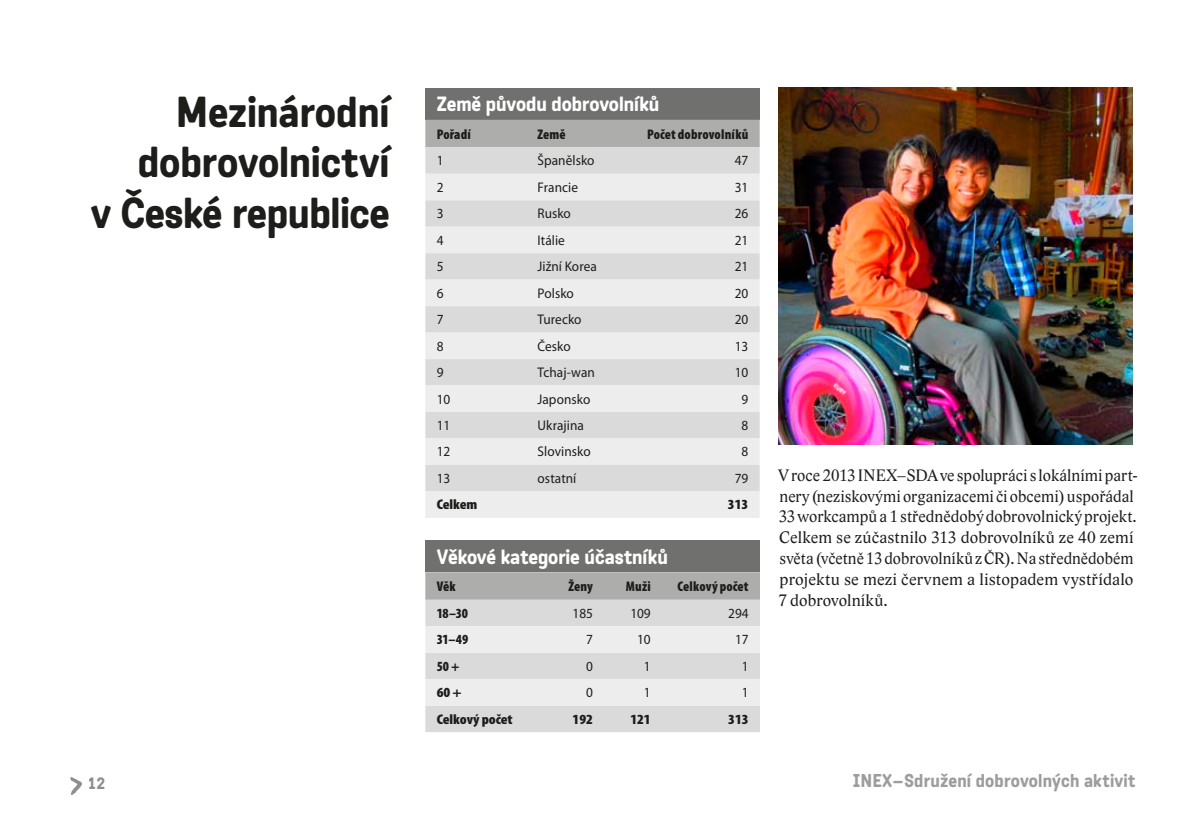
<style>
.page{position:relative;width:1191px;height:840px;background:#fff}
.page>*{position:absolute;margin:0;border:0;box-sizing:border-box;transform-origin:0 0}
.t1{font:500 42px/50.4px "Katarine Std";letter-spacing:-.01em;color:#1d1d1b;text-align:right}
.t2{font:500 20px "Katarine Std";letter-spacing:-.005em;color:#fff}
.t3{font:500 18px "Katarine Std";letter-spacing:.01em;color:#9d9d9d}
.t4{font:17px/20.8px "Lido ST";letter-spacing:.01em;color:#1d1d1b}
.t5{font:500 16px "Katarine Std";color:#1d1d1b}
.t6{font:14px "Myriad Pro";letter-spacing:.005em;color:#1d1d1b;scale:.95 1}
.t7{font:900 condensed 14px "Myriad Pro";color:#1d1d1b}
.t8{font:900 condensed 14px "Myriad Pro";color:#1d1d1b;scale:1.1 1}
</style>
<div class="page">
<img style="left:70px;top:777px;width:12px;height:18px">
<div style="left:425px;top:88px;width:334px;height:32px;background:#70706f"></div>
<div style="left:425px;top:120px;width:334px;height:27px;background:#adadac"></div>
<div style="left:425px;top:147px;width:334px;height:27px;background:#dadada"></div>
<svg style="left:425px;top:174px;width:334px;height:343px;background:#e4e4e4"></svg>
<div style="left:425px;top:540px;width:335px;height:32px;background:#70706f"></div>
<div style="left:425px;top:572px;width:335px;height:27px;background:#adadac"></div>
<div style="left:425px;top:599px;width:335px;height:132px;background:#dadada"></div>
<svg style="left:425px;top:626px;width:335px;height:79px;background:#e6e6e6"></svg>
<img style="left:779px;top:88px;width:353px;height:356px">
<p class="t1" style="left:91px;top:85px;width:300px">Mezinárodní dobrovolnictví<br>v České republice</p>
<p class="t2" style="left:437px;top:90px;width:224px">Země původu dobrovolníků</p>
<p class="t7" style="left:437px;top:126px;width:36px">Pořadí</p>
<p class="t7" style="left:537px;top:126px;width:30px">Země</p>
<p class="t7" style="left:647px;top:126px;width:103px">Počet dobrovolníků</p>
<p class="t6" style="left:437px;top:152px;width:9px">1</p>
<p class="t6" style="left:537px;top:152px;width:62px">Španělsko</p>
<p class="t6" style="left:734px;top:152px;width:16px">47</p>
<p class="t6" style="left:437px;top:178px;width:9px">2</p>
<p class="t6" style="left:537px;top:178px;width:44px">Francie</p>
<p class="t6" style="left:734px;top:178px;width:16px">31</p>
<p class="t6" style="left:437px;top:205px;width:9px">3</p>
<p class="t6" style="left:537px;top:205px;width:37px">Rusko</p>
<p class="t6" style="left:734px;top:205px;width:16px">26</p>
<p class="t6" style="left:437px;top:231px;width:9px">4</p>
<p class="t6" style="left:537px;top:231px;width:30px">Itálie</p>
<p class="t6" style="left:734px;top:231px;width:16px">21</p>
<p class="t6" style="left:437px;top:258px;width:9px">5</p>
<p class="t6" style="left:537px;top:258px;width:64px">Jižní Korea</p>
<p class="t6" style="left:734px;top:258px;width:16px">21</p>
<p class="t6" style="left:437px;top:284px;width:9px">6</p>
<p class="t6" style="left:537px;top:284px;width:40px">Polsko</p>
<p class="t6" style="left:734px;top:284px;width:16px">20</p>
<p class="t6" style="left:437px;top:310px;width:9px">7</p>
<p class="t6" style="left:537px;top:310px;width:48px">Turecko</p>
<p class="t6" style="left:734px;top:310px;width:16px">20</p>
<p class="t6" style="left:437px;top:337px;width:9px">8</p>
<p class="t6" style="left:537px;top:337px;width:36px">Česko</p>
<p class="t6" style="left:734px;top:337px;width:16px">13</p>
<p class="t6" style="left:437px;top:363px;width:9px">9</p>
<p class="t6" style="left:537px;top:363px;width:62px">Tchaj-wan</p>
<p class="t6" style="left:734px;top:363px;width:16px">10</p>
<p class="t6" style="left:437px;top:390px;width:16px">10</p>
<p class="t6" style="left:537px;top:390px;width:57px">Japonsko</p>
<p class="t6" style="left:741px;top:390px;width:9px">9</p>
<p class="t6" style="left:437px;top:416px;width:16px">11</p>
<p class="t6" style="left:537px;top:416px;width:50px">Ukrajina</p>
<p class="t6" style="left:741px;top:416px;width:9px">8</p>
<p class="t6" style="left:437px;top:443px;width:16px">12</p>
<p class="t6" style="left:537px;top:443px;width:57px">Slovinsko</p>
<p class="t6" style="left:741px;top:443px;width:9px">8</p>
<p class="t6" style="left:437px;top:469px;width:16px">13</p>
<p class="t6" style="left:537px;top:469px;width:42px">ostatní</p>
<p class="t6" style="left:734px;top:469px;width:16px">79</p>
<p class="t8" style="left:437px;top:496px;width:39px">Celkem</p>
<p class="t8" style="left:728px;top:496px;width:20px">313</p>
<p class="t2" style="left:437px;top:542px;width:233px">Věkové kategorie účastníků</p>
<p class="t7" style="left:437px;top:578px;width:20px">Věk</p>
<p class="t7" style="left:568px;top:578px;width:26px">Ženy</p>
<p class="t7" style="left:626px;top:578px;width:26px">Muži</p>
<p class="t7" style="left:677px;top:578px;width:73px">Celkový počet</p>
<p class="t7" style="left:437px;top:605px;width:33px">18–30</p>
<p class="t6" style="left:572px;top:604px;width:23px">185</p>
<p class="t6" style="left:630px;top:604px;width:23px">109</p>
<p class="t6" style="left:728px;top:604px;width:23px">294</p>
<p class="t7" style="left:437px;top:631px;width:33px">31–49</p>
<p class="t6" style="left:586px;top:630px;width:9px">7</p>
<p class="t6" style="left:637px;top:630px;width:16px">10</p>
<p class="t6" style="left:735px;top:630px;width:16px">17</p>
<p class="t7" style="left:437px;top:657px;width:24px">50 +</p>
<p class="t6" style="left:586px;top:657px;width:9px">0</p>
<p class="t6" style="left:644px;top:657px;width:9px">1</p>
<p class="t6" style="left:742px;top:657px;width:9px">1</p>
<p class="t8" style="left:437px;top:684px;width:24px">60 +</p>
<p class="t6" style="left:586px;top:683px;width:9px">0</p>
<p class="t6" style="left:644px;top:683px;width:9px">1</p>
<p class="t6" style="left:742px;top:683px;width:9px">1</p>
<p class="t8" style="left:437px;top:710px;width:71px">Celkový počet</p>
<p class="t8" style="left:572px;top:710px;width:20px">192</p>
<p class="t8" style="left:630px;top:710px;width:20px">121</p>
<p class="t8" style="left:728px;top:710px;width:20px">313</p>
<p class="t4" style="left:778px;top:464px;width:361px">V roce 2013 INEX–SDA ve spolupráci s lokálními part&shy;nery (neziskovými organizacemi či obcemi) uspořádal 33 workcampů a 1 střednědobý dobrovolnický projekt.<br>Celkem se zúčastnilo 313 dobrovolníků ze 40 zemí světa (včetně 13 dobrovolníků z ČR). Na střednědobém projektu se mezi červnem a listopadem vystřídalo 7 dobrovolníků.</p>
<p class="t5" style="left:89px;top:772px;width:17px">12</p>
<p class="t3" style="left:853px;top:767px;width:284px">INEX–Sdružení dobrovolných aktivit</p>
</div>
